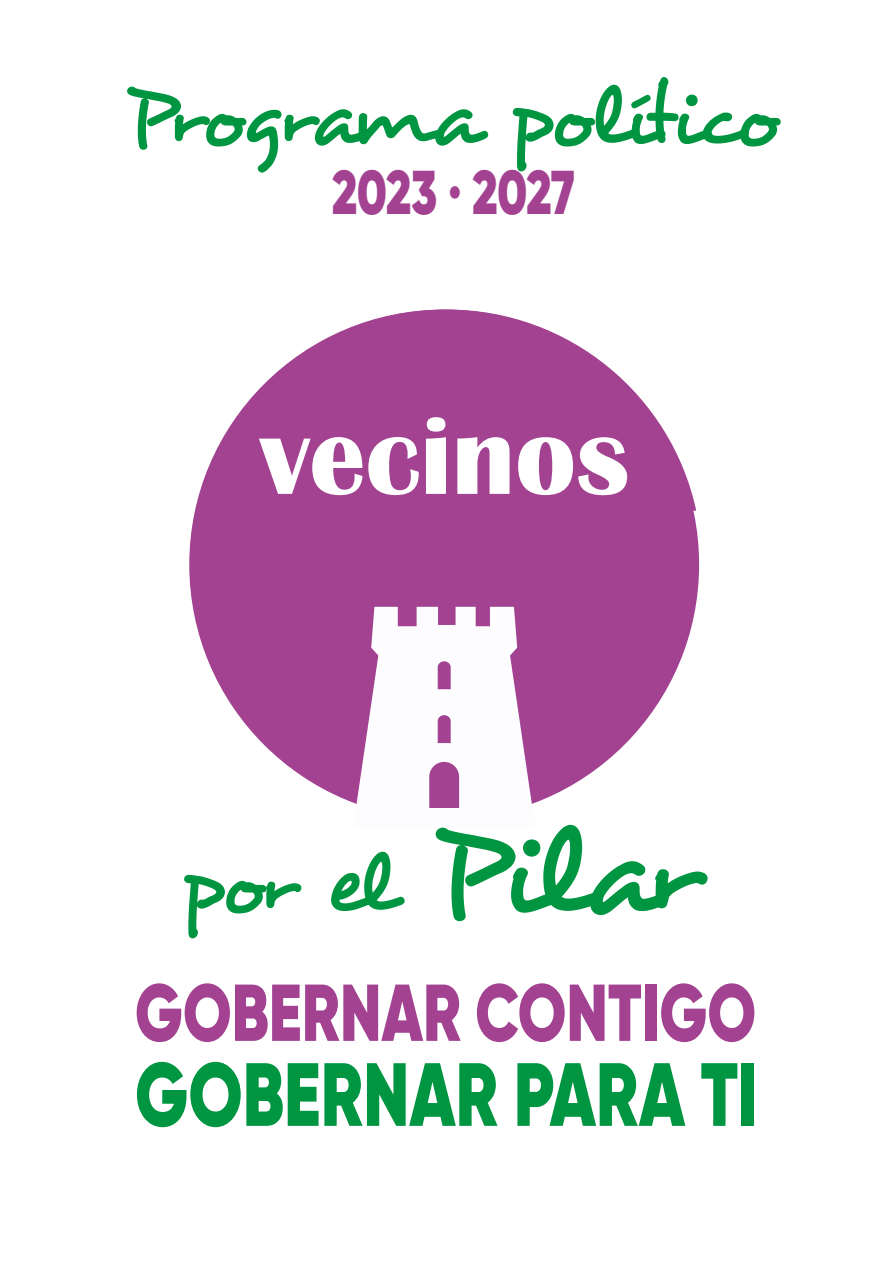
<style>
.page{position:relative;width:893px;height:1263px;background:#fff}
.page>*{position:absolute;margin:0;border:0;box-sizing:border-box;transform-origin:0 0}
.t1{font:700 112.35px "Britannic";color:#fff}
.t2{font:900 89.55px "Gilroy";color:#009540;scale:.77 1}
.t3{font:87.45px "Desyrel";letter-spacing:-.08em;color:#009540}
.t4{font:900 80.4px "Gilroy";color:#a24291;scale:.77 1}
.t5{font:900 61.5px "Gilroy";letter-spacing:-.01em;color:#a24291;scale:.77 1}
.s1{font-size:129.45px}
</style>
<div class="page">
<div style="left:189px;top:310px;width:510px;height:509px;background:#a24291;border-radius:50%"></div>
<svg style="left:192px;top:310px;width:504px;height:386px"></svg>
<svg style="left:353px;top:607px;width:182px;height:212px"></svg>
<p class="t3" style="left:126px;top:62px;width:657px">Programa político</p>
<p class="t5" style="left:332px;top:154px;width:316px">2023 · 2027</p>
<p class="t1" style="left:260px;top:393px;width:371px">vecinos</p>
<p class="t3" style="left:181px;top:828px;width:523px">por el <span class="s1">Pilar</span></p>
<p class="t4" style="left:135px;top:962px;width:808px">GOBERNAR CONTIGO</p>
<p class="t2" style="left:135px;top:1038px;width:810px">GOBERNAR PARA TI</p>
</div>
